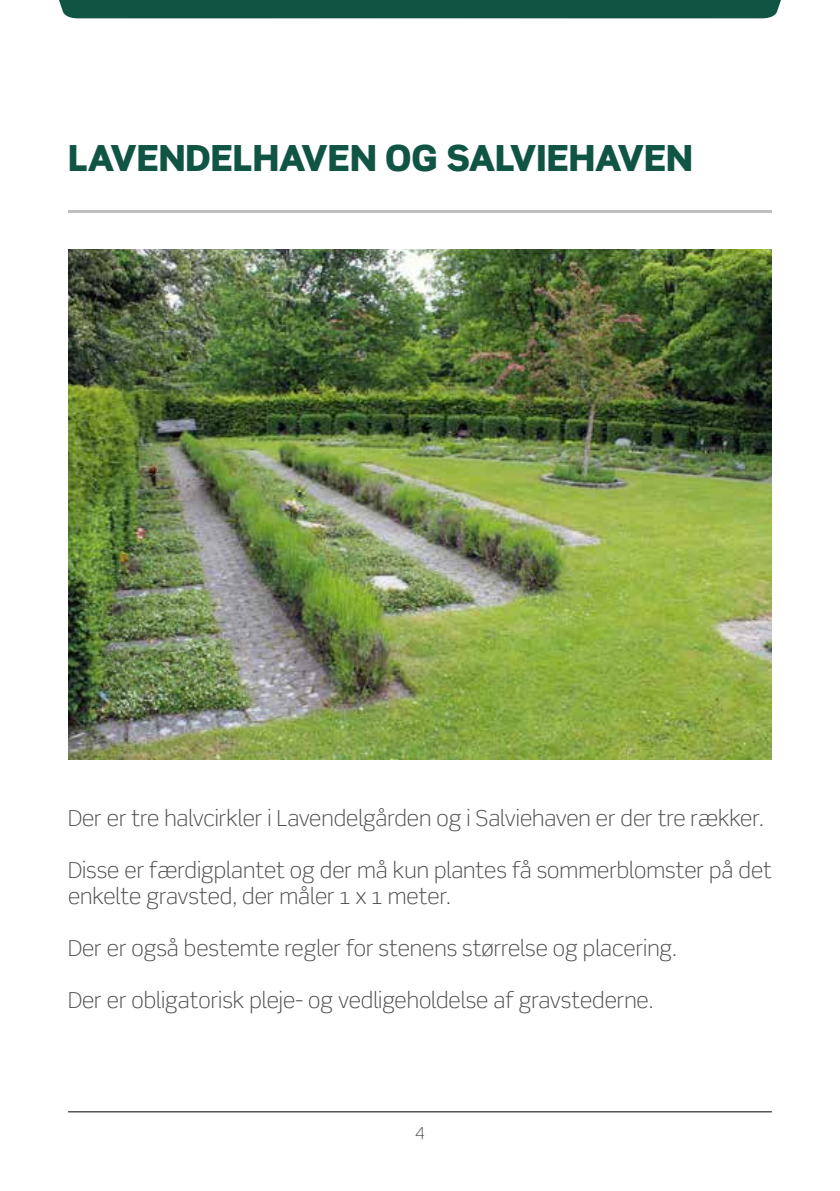
<style>
.page{position:relative;width:840px;height:1191px;background:#fff}
.page>*{position:absolute;margin:0;border:0;box-sizing:border-box;transform-origin:0 0}
.t1{font:900 36px "Scene";color:#105444}
.t2{font:300 22px/26px "Scene";color:#4d4d4f}
.t3{font:300 16px "Scene";color:#4d4d4f}
</style>
<div class="page">
<div style="left:59px;top:0;width:722px;height:18px;background:#105444"></div>
<hr style="left:68px;top:210px;width:703px;height:3px;background:#bcbec0">
<img style="left:68px;top:249px;width:703px;height:511px">
<hr style="left:68px;top:1111px;width:703px;height:1px;background:#000">
<h1 class="t1" style="left:68px;top:134px;width:626px">LAVENDELHAVEN OG SALVIEHAVEN</h1>
<p class="t2" style="left:68px;top:805px;width:697px">Der er tre halvcirkler i Lavendelgården og i Salviehaven er der tre rækker.</p>
<p class="t2" style="left:68px;top:857px;width:704px">Disse er færdigplantet og der må kun plantes få sommerblomster på det enkelte gravsted, der måler 1 x 1 meter.</p>
<p class="t2" style="left:68px;top:935px;width:610px">Der er også bestemte regler for stenens størrelse og placering.</p>
<p class="t2" style="left:68px;top:987px;width:586px">Der er obligatorisk pleje- og vedligeholdelse af gravstederne.</p>
<p class="t3" style="left:415px;top:1120px;width:11px">4</p>
</div>
